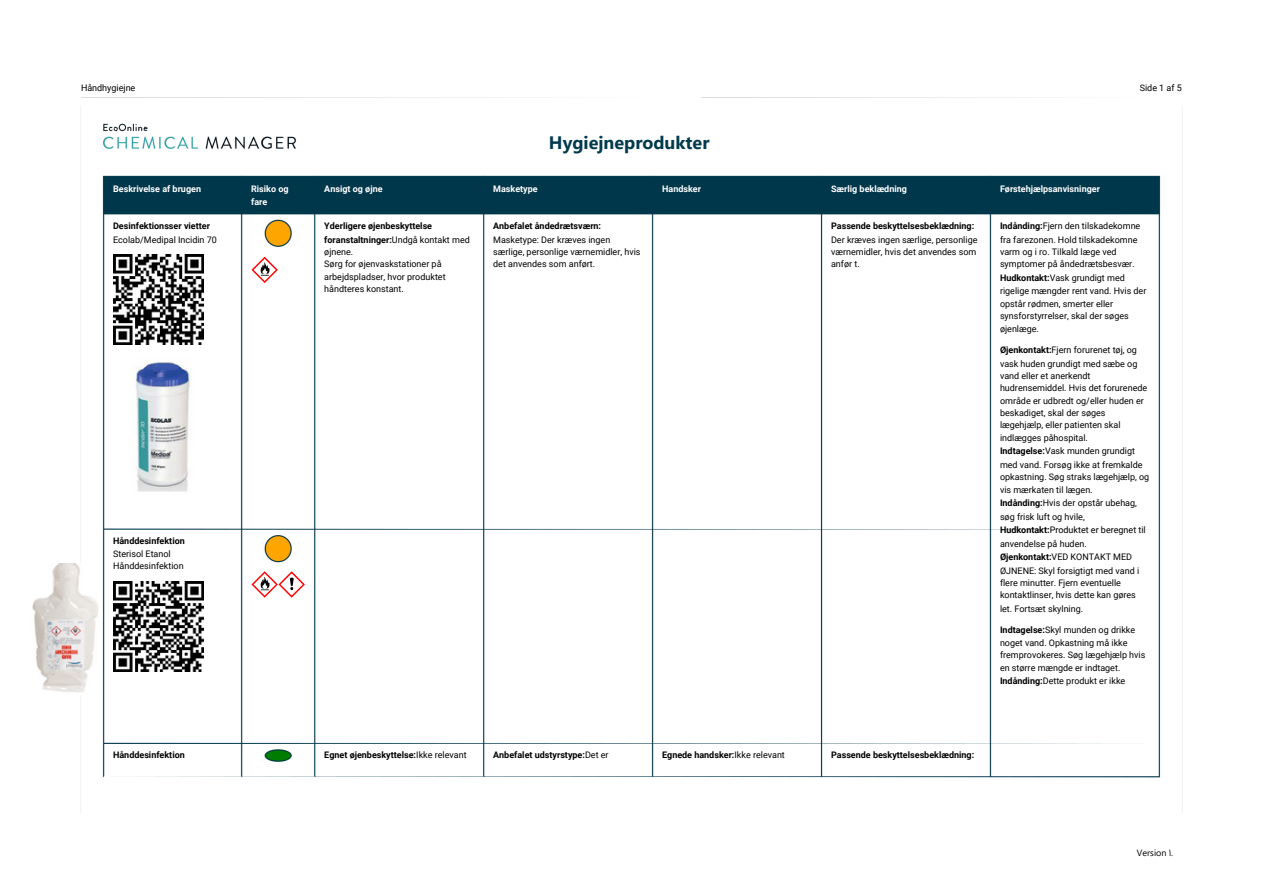
<style>
.page{position:relative;width:1263px;height:894px;background:#fff}
.page>*{position:absolute;margin:0;border:0;box-sizing:border-box;transform-origin:0 0}
.t1{font:700 18px "Segoe UI";color:#013a4d}
.t2{font:9px/12.3px "Roboto";color:#000}
.t3{font:700 9px "Roboto";color:#000}
.t4{font:700 9px/12.3px "Roboto";color:#fff}
.t5{font:9px "Segoe UI";color:#000}
.s1{font-weight:400}
.s2{font-weight:700}
</style>
<div class="page">
<img style="left:80px;top:106px;width:1103px;height:707px">
<svg style="left:251px;top:256px;width:27px;height:27px"></svg>
<img style="left:113px;top:254px;width:90px;height:90px">
<img style="left:113px;top:581px;width:90px;height:90px">
<svg style="left:251px;top:571px;width:54px;height:26px"></svg>
<hr style="left:81px;top:98px;width:620px;height:1px;background:#000">
<hr style="left:701px;top:98px;width:481px;height:1px;background:#000">
<img style="left:121px;top:356px;width:82px;height:142px">
<img style="left:32px;top:563px;width:67px;height:131px">
<p class="t2" style="left:81px;top:82px;width:56px">Håndhygiejne</p>
<p class="t2" style="left:1140px;top:82px;width:44px">Side 1 af 5</p>
<p class="t1" style="left:549px;top:125px;width:162px">Hygiejneprodukter</p>
<p class="t4" style="left:113px;top:183px;width:89px">Beskrivelse af brugen</p>
<p class="t3" style="left:113px;top:221px;width:98px">Desinfektionsser vietter</p>
<h2 class="t2" style="left:113px;top:233px;width:105px">Ecolab/Medipal Incidin 70</h2>
<h2 class="t4" style="left:251px;top:183px;width:39px">Risiko og fare</h2>
<h2 class="t4" style="left:324px;top:183px;width:60px">Ansigt og øjne</h2>
<p class="t3" style="left:324px;top:221px;width:109px">Yderligere øjenbeskyttelse</p>
<p class="t3" style="left:324px;top:234px;width:147px">foranstaltninger:<span class="s1">Undgå kontakt med</span></p>
<p class="t2" style="left:324px;top:246px;width:31px">øjnene.</p>
<p class="t2" style="left:324px;top:258px;width:119px">Sørg for øjenvaskstationer på</p>
<p class="t2" style="left:324px;top:270px;width:123px">arbejdspladser, hvor produktet</p>
<p class="t2" style="left:324px;top:283px;width:81px">håndteres konstant.</p>
<p class="t4" style="left:493px;top:183px;width:46px">Masketype</p>
<p class="t3" style="left:493px;top:221px;width:109px">Anbefalet åndedrætsværn:</p>
<p class="t2" style="left:493px;top:233px;width:119px">Masketype: Der kræves ingen</p>
<p class="t2" style="left:493px;top:246px;width:149px">særlige, personlige værnemidler, hvis</p>
<p class="t2" style="left:493px;top:258px;width:104px">det anvendes som anført.</p>
<h2 class="t4" style="left:662px;top:183px;width:40px">Handsker</h2>
<p class="t2" style="left:113px;top:535px;width:73px"><span class="s2">Hånddesinfektion<br></span>Sterisol Etanol<br>Hånddesinfektion</p>
<h2 class="t4" style="left:831px;top:183px;width:77px">Særlig beklædning</h2>
<p class="t3" style="left:831px;top:221px;width:145px">Passende beskyttelsesbeklædning:</p>
<p class="t2" style="left:831px;top:233px;width:148px">Der kræves ingen særlige, personlige</p>
<p class="t2" style="left:831px;top:246px;width:147px">værnemidler, hvis det anvendes som</p>
<p class="t2" style="left:831px;top:258px;width:30px">anfør t.</p>
<h2 class="t4" style="left:1000px;top:183px;width:101px">Førstehjælpsanvisninger</h2>
<p class="t2" style="left:1000px;top:220px;width:142px"><span class="s2">Indånding:</span>Fjern den tilskadekomne</p>
<p class="t2" style="left:1000px;top:233px;width:139px">fra farezonen. Hold tilskadekomne</p>
<p class="t2" style="left:1000px;top:246px;width:118px">varm og i ro. Tilkald læge ved</p>
<p class="t2" style="left:1000px;top:258px;width:136px">symptomer på åndedrætsbesvær.</p>
<p class="t2" style="left:1000px;top:271px;width:126px"><span class="s2">Hudkontakt:</span>Vask grundigt med</p>
<p class="t2" style="left:1000px;top:285px;width:148px">rigelige mængder rent vand. Hvis der</p>
<p class="t2" style="left:1000px;top:297px;width:115px">opstår rødmen, smerter eller</p>
<p class="t2" style="left:1000px;top:310px;width:130px">synsforstyrrelser, skal der søges</p>
<p class="t2" style="left:1000px;top:322px;width:40px">øjenlæge.</p>
<p class="t2" style="left:1000px;top:343px;width:139px"><span class="s2">Øjenkontakt:</span>Fjern forurenet tøj, og</p>
<p class="t2" style="left:1000px;top:357px;width:139px">vask huden grundigt med sæbe og</p>
<p class="t2" style="left:1000px;top:369px;width:92px">vand eller et anerkendt</p>
<p class="t2" style="left:1000px;top:382px;width:149px">hudrensemiddel. Hvis det forurenede</p>
<p class="t2" style="left:1000px;top:394px;width:145px">område er udbredt og/eller huden er</p>
<p class="t2" style="left:1000px;top:406px;width:107px">beskadiget, skal der søges</p>
<p class="t2" style="left:1000px;top:419px;width:122px">lægehjælp, eller patienten skal</p>
<p class="t2" style="left:1000px;top:431px;width:89px">indlægges påhospital.</p>
<p class="t2" style="left:1000px;top:445px;width:137px"><span class="s2">Indtagelse:</span>Vask munden grundigt</p>
<p class="t2" style="left:1000px;top:458px;width:144px">med vand. Forsøg ikke at fremkalde</p>
<p class="t2" style="left:1000px;top:471px;width:151px">opkastning. Søg straks lægehjælp, og</p>
<p class="t2" style="left:1000px;top:483px;width:94px">vis mærkaten til lægen.</p>
<p class="t2" style="left:1000px;top:496px;width:138px"><span class="s2">Indånding:</span>Hvis der opstår ubehag,</p>
<p class="t2" style="left:1000px;top:510px;width:86px">søg frisk luft og hvile,</p>
<p class="t2" style="left:1000px;top:523px;width:147px"><span class="s2">Hudkontakt:</span>Produktet er beregnet til</p>
<p class="t2" style="left:1000px;top:537px;width:88px">anvendelse på huden.</p>
<p class="t2" style="left:1000px;top:550px;width:134px"><span class="s2">Øjenkontakt:</span>VED KONTAKT MED</p>
<p class="t2" style="left:1000px;top:564px;width:141px">ØJNENE: Skyl forsigtigt med vand i</p>
<p class="t2" style="left:1000px;top:576px;width:123px">flere minutter. Fjern eventuelle</p>
<p class="t2" style="left:1000px;top:589px;width:137px">kontaktlinser, hvis dette kan gøres</p>
<p class="t2" style="left:1000px;top:602px;width:85px">let. Fortsæt skylning.</p>
<p class="t2" style="left:1000px;top:624px;width:137px"><span class="s2">Indtagelse:</span>Skyl munden og drikke</p>
<p class="t2" style="left:1000px;top:636px;width:129px">noget vand. Opkastning må ikke</p>
<p class="t2" style="left:1000px;top:648px;width:147px">fremprovokeres. Søg lægehjælp hvis</p>
<p class="t2" style="left:1000px;top:661px;width:122px">en større mængde er indtaget.</p>
<p class="t2" style="left:1000px;top:674px;width:127px"><span class="s2">Indånding:</span>Dette produkt er ikke</p>
<p class="t3" style="left:113px;top:749px;width:73px">Hånddesinfektion</p>
<p class="t3" style="left:324px;top:749px;width:144px">Egnet øjenbeskyttelse:<span class="s1">Ikke relevant</span></p>
<h2 class="t3" style="left:493px;top:749px;width:117px">Anbefalet udstyrstype:<span class="s1">Det er</span></h2>
<p class="t3" style="left:662px;top:749px;width:124px">Egnede handsker:<span class="s1">Ikke relevant</span></p>
<h2 class="t3" style="left:831px;top:749px;width:145px">Passende beskyttelsesbeklædning:</h2>
<p class="t5" style="left:1137px;top:844px;width:38px">Version ١.</p>
</div>
